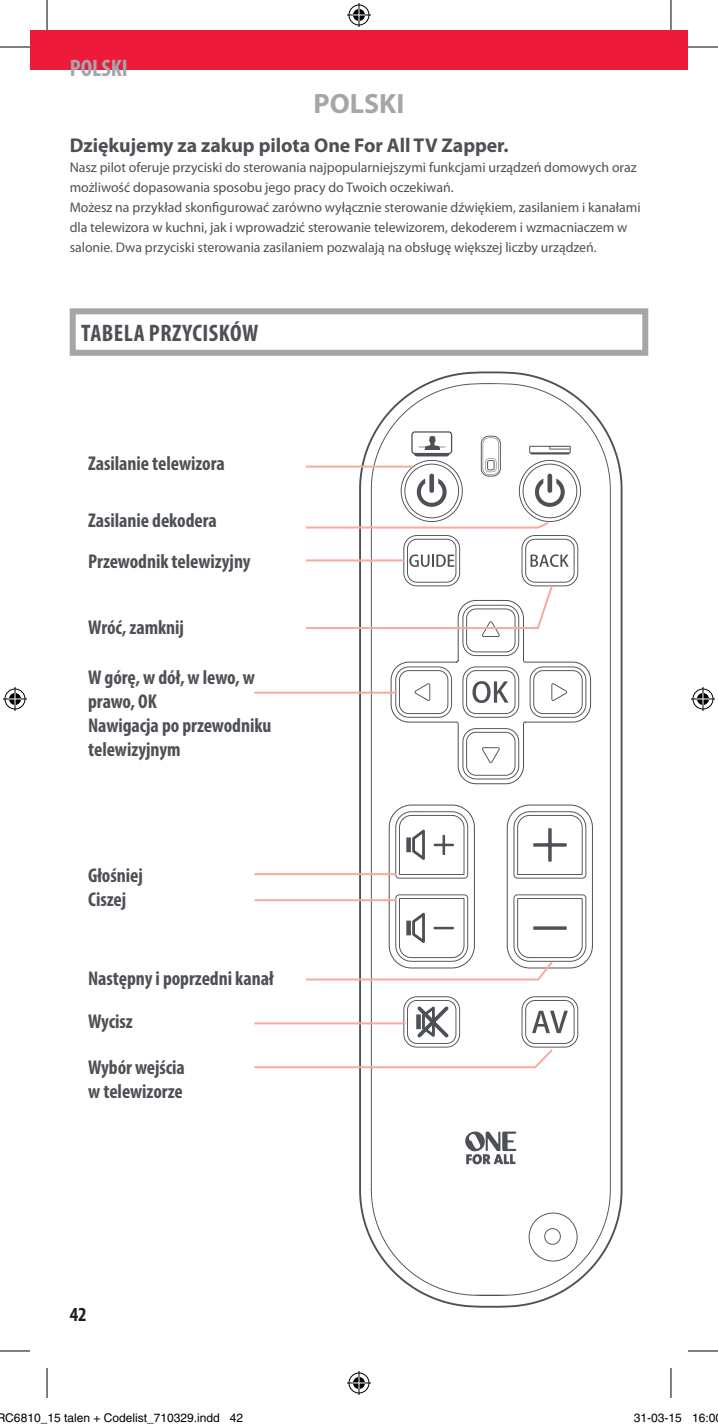
<style>
.page{position:relative;width:718px;height:1428px;background:#fff}
.page>*{position:absolute;margin:0;border:0;box-sizing:border-box;transform-origin:0 0}
.t1{font:700 28px "Myriad Pro";color:#a6a5a9}
.t2{font:700 condensed 24px "Myriad Pro";letter-spacing:.02em;color:#4d5156}
.t3{font:700 condensed 24px "Myriad Pro";color:#a6a5a9}
.t4{font:700 condensed 20px/24px "Myriad Pro";letter-spacing:-.005em;color:#4d5156}
.t5{font:700 20px "Myriad Pro";letter-spacing:-.005em;color:#4d5156}
.t6{font:700 condensed 20px "Myriad Pro";color:#231f20}
.t7{font:14px/20px "Myriad Pro";letter-spacing:-.005em;color:#4d5156}
.t8{font:12px "Helvetica";color:#000}
</style>
<div class="page">
<div style="left:30px;top:30px;width:658px;height:40px;background:#ed1a39"></div>
<div style="left:70px;top:308px;width:578px;height:48px;border:6px solid #a6a5a9"></div>
<svg style="left:359px;top:371px;width:264px;height:937px"></svg>
<svg style="left:464px;top:1131px;width:52px;height:33px"></svg>
<svg style="left:304px;top:805px;width:289px;height:176px"></svg>
<svg style="left:254px;top:996px;width:324px;height:73px"></svg>
<svg style="left:304px;top:431px;width:287px;height:353px"></svg>
<hr style="left:254px;top:873px;width:142px;height:2px;background:#f8aa9b">
<hr style="left:254px;top:899px;width:142px;height:2px;background:#f8aa9b">
<hr style="left:254px;top:1022px;width:152px;height:2px;background:#f8aa9b">
<hr style="left:254px;top:692px;width:142px;height:2px;background:#f8aa9b">
<hr style="left:0;top:47px;width:30px;height:1px;background:#000">
<hr style="left:688px;top:47px;width:30px;height:1px;background:#000">
<hr style="left:0;top:1351px;width:30px;height:1px;background:#000">
<hr style="left:688px;top:1351px;width:30px;height:1px;background:#000">
<hr style="left:47px;top:0;width:1px;height:30px;background:#000">
<hr style="left:47px;top:1368px;width:1px;height:30px;background:#000">
<hr style="left:670px;top:0;width:1px;height:30px;background:#000">
<hr style="left:670px;top:1368px;width:1px;height:30px;background:#000">
<svg style="left:347px;top:3px;width:24px;height:24px"></svg>
<svg style="left:347px;top:1371px;width:24px;height:24px"></svg>
<svg style="left:3px;top:687px;width:24px;height:24px"></svg>
<svg style="left:691px;top:687px;width:24px;height:24px"></svg>
<div style="left:35px;top:1414px;width:5px;height:8px;border:1px solid #fff;border-radius:50%"></div>
<div style="left:34px;top:1413px;width:7px;height:10px;border:1px solid #fff;border-radius:50%"></div>
<div style="left:168px;top:1414px;width:5px;height:8px;border:1px solid #fff;border-radius:50%"></div>
<div style="left:167px;top:1413px;width:7px;height:10px;border:1px solid #fff;border-radius:50%"></div>
<h2 class="t3" style="left:70px;top:53px;width:60px">POLSKI</h2>
<h1 class="t1" style="left:313px;top:88px;width:92px">POLSKI</h1>
<h3 class="t5" style="left:70px;top:134px;width:440px">Dziękujemy za zakup pilota One For All TV Zapper.</h3>
<p class="t7" style="left:70px;top:158px;width:572px">Nasz pilot oferuje przyciski do sterowania najpopularniejszymi funkcjami urządzeń domowych oraz możliwość dopasowania sposobu jego pracy do Twoich oczekiwań.<br>Możesz na przykład skonfigurować zarówno wyłącznie sterowanie dźwiękiem, zasilaniem i kanałami dla telewizora w kuchni, jak i wprowadzić sterowanie telewizorem, dekoderem i wzmacniaczem w salonie. Dwa przyciski sterowania zasilaniem pozwalają na obsługę większej liczby urządzeń.</p>
<h2 class="t2" style="left:81px;top:318px;width:178px">TABELA PRZYCISKÓW</h2>
<h3 class="t4" style="left:88px;top:451px;width:138px">Zasilanie telewizora</h3>
<h3 class="t4" style="left:88px;top:500px;width:164px;line-height:40.8px">Zasilanie dekodera<br>Przewodnik telewizyjny</h3>
<h3 class="t4" style="left:88px;top:615px;width:97px">Wróć, zamknij</h3>
<h3 class="t4" style="left:88px;top:665px;width:185px">W górę, w dół, w lewo, w prawo, OK<br>Nawigacja po przewodniku telewizyjnym</h3>
<h3 class="t4" style="left:88px;top:863px;width:56px">Głośniej<br>Ciszej</h3>
<h3 class="t4" style="left:88px;top:966px;width:187px">Następny i poprzedni kanał</h3>
<h3 class="t4" style="left:88px;top:1009px;width:46px">Wycisz</h3>
<h3 class="t4" style="left:88px;top:1055px;width:98px">Wybór wejścia w telewizorze</h3>
<h3 class="t6" style="left:70px;top:1301px;width:19px">42</h3>
<p class="t8" style="left:-3px;top:1411px;width:248px">RC6810_15 talen + Codelist_710329.indd 42</p>
<p class="t8" style="left:634px;top:1411px;width:83px">31-03-15 16:0</p>
</div>
